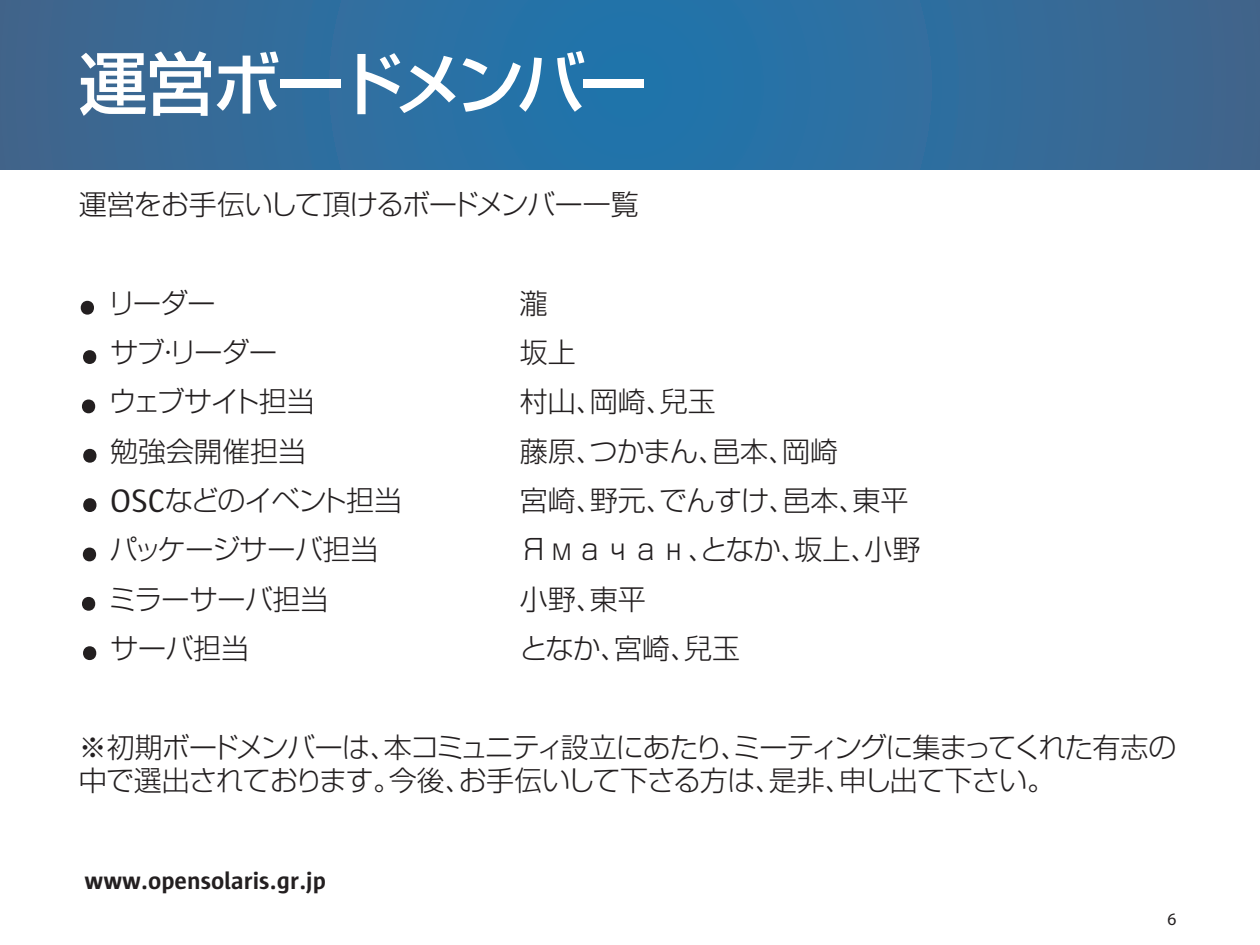
<style>
.page{position:relative;width:1260px;height:945px;background:#fff}
.page>*{position:absolute;margin:0;border:0;box-sizing:border-box;transform-origin:0 0}
.t1{font:600 87.5px "Myriad Pro";color:#231f20}
.t2{font:500 68.25px "Shin Go Pro";letter-spacing:-.095em;color:#fff}
.t3{font:300 28px/33.6px "Shin Go Pro";letter-spacing:-.025em;color:#231f20}
.t4{font:300 28px "Shin Go Pro";color:#231f20}
.t5{font:300 28px "Shin Go Pro";letter-spacing:-.045em;color:#231f20}
.t6{font:300 28px "Shin Go Pro";letter-spacing:-.055em;color:#231f20}
.t7{font:700 24.85px "Sun";color:#231f20}
.t8{font:17.5px "Myriad Pro";color:#231f20}
.s1{font-family:"Sun";font-weight:400;font-size:33.25px}
</style>
<div class="page">
<svg style="left:0;top:0;width:1260px;height:170px;background:#306c9c"></svg>
<h2 class="t2" style="left:79px;top:28px;width:570px">運営ボードメンバー</h2>
<p class="t3" style="left:79px;top:184px;width:562px">運営をお手伝いして頂けるボードメンバー一覧</p>
<h1 class="t1" style="left:76px;top:229px;width:22px">.</h1>
<p class="t3" style="left:108px;top:283px;width:109px">リーダー</p>
<p class="t3" style="left:520px;top:283px;width:29px">瀧</p>
<h1 class="t1" style="left:79px;top:278px;width:22px">.</h1>
<p class="t3" style="left:110px;top:332px;width:168px">サブ・リーダー</p>
<p class="t3" style="left:520px;top:332px;width:57px">坂上</p>
<h1 class="t1" style="left:77px;top:327px;width:22px">.</h1>
<p class="t6" style="left:109px;top:379px;width:207px">ウェブサイト担当</p>
<p class="t3" style="left:520px;top:382px;width:197px">村山、岡崎、兒玉</p>
<h1 class="t1" style="left:79px;top:377px;width:22px">.</h1>
<p class="t4" style="left:110px;top:428px;width:197px">勉強会開催担当</p>
<p class="t3" style="left:520px;top:431px;width:320px">藤原、つかまん、邑本、岡崎</p>
<h1 class="t1" style="left:79px;top:426px;width:22px">.</h1>
<p class="t5" style="left:110px;top:477px;width:293px"><span class="s1">OSC</span>などのイベント担当</p>
<p class="t4" style="left:520px;top:477px;width:390px">宮崎、野元、でんすけ、邑本､東平</p>
<h1 class="t1" style="left:78px;top:475px;width:22px">.</h1>
<p class="t3" style="left:110px;top:530px;width:270px">パッケージサーバ担当</p>
<p class="t4" style="left:520px;top:527px;width:402px">Ямачан、となか､坂上、小野</p>
<h1 class="t1" style="left:77px;top:525px;width:22px">.</h1>
<p class="t3" style="left:109px;top:579px;width:221px">ミラーサーバ担当</p>
<p class="t3" style="left:520px;top:579px;width:127px">小野、東平</p>
<h1 class="t1" style="left:79px;top:574px;width:22px">.</h1>
<p class="t3" style="left:110px;top:628px;width:141px">サーバ担当</p>
<p class="t3" style="left:520px;top:628px;width:222px">となか、宮崎、兒玉</p>
<p class="t3" style="left:79px;top:727px;width:1099px">※初期ボードメンバーは、本コミュニティ設立にあたり、ミーティングに集まってくれた有志の中で選出されております。今後、お手伝いして下さる方は、是非、申し出て下さい。</p>
<p class="t7" style="left:85px;top:867px;width:243px">www.opensolaris.gr.jp</p>
<p class="t8" style="left:1168px;top:908px;width:10px">6</p>
</div>
